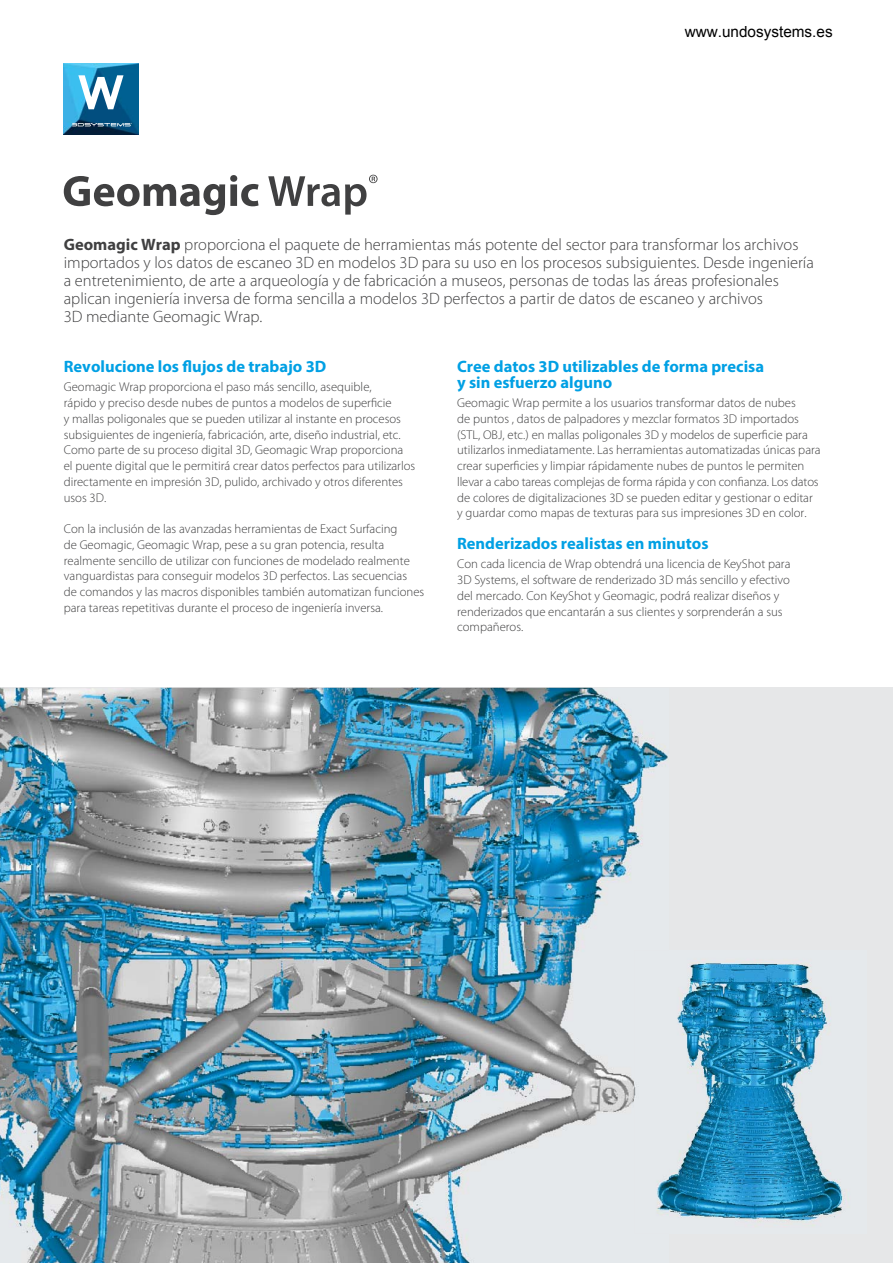
<style>
.page{position:relative;width:893px;height:1263px;background:#fff}
.page>*{position:absolute;margin:0;border:0;box-sizing:border-box;transform-origin:0 0}
.t1{font:300 16.5px/18px "Myriad Pro";color:#404041}
.t2{font:700 16.5px/15.8px "Myriad Pro";color:#00a0e4}
.t3{font:15.3px "Arial";color:#000}
.t4{font:300 12.75px/15.8px "Myriad Pro";color:#404041}
.s1{font-weight:700}
</style>
<div class="page">
<svg style="left:64px;top:175px;width:195px;height:40px"></svg>
<svg style="left:268px;top:175px;width:110px;height:40px"></svg>
<img style="left:64px;top:63px;width:75px;height:72px">
<svg style="left:78px;top:75px;width:45px;height:34px"></svg>
<svg style="left:72px;top:123px;width:60px;height:3px"></svg>
<div style="left:0;top:688px;width:893px;height:575px;background:#e6e7e8"></div>
<img style="left:0;top:688px;width:668px;height:575px">
<img style="left:634px;top:950px;width:209px;height:284px">
<p class="t3" style="left:685px;top:21px;width:150px">www.undosystems.es</p>
<p class="t1" style="left:64px;top:237px;width:752px"><span class="s1">Geomagic Wrap</span> proporciona el paquete de herramientas más potente del sector para transformar los archivos importados y los datos de escaneo 3D en modelos 3D para su uso en los procesos subsiguientes. Desde ingeniería a entretenimiento, de arte a arqueología y de fabricación a museos, personas de todas las áreas profesionales aplican ingeniería inversa de forma sencilla a modelos 3D perfectos a partir de datos de escaneo y archivos<br>3D mediante Geomagic Wrap.</p>
<p class="t2" style="left:64px;top:360px;width:264px">Revolucione los flujos de trabajo 3D</p>
<p class="t4" style="left:64px;top:380px;width:353px">Geomagic Wrap proporciona el paso más sencillo, asequible,<br>rápido y preciso desde nubes de puntos a modelos de superficie<br>y mallas poligonales que se pueden utilizar al instante en procesos subsiguientes de ingeniería, fabricación, arte, diseño industrial, etc.<br>Como parte de su proceso digital 3D, Geomagic Wrap proporciona el puente digital que le permitirá crear datos perfectos para utilizarlos directamente en impresión 3D, pulido, archivado y otros diferentes usos 3D.</p>
<p class="t4" style="left:64px;top:522px;width:362px">Con la inclusión de las avanzadas herramientas de Exact Surfacing<br>de Geomagic, Geomagic Wrap, pese a su gran potencia, resulta realmente sencillo de utilizar con funciones de modelado realmente vanguardistas para conseguir modelos 3D perfectos. Las secuencias<br>de comandos y las macros disponibles también automatizan funciones para tareas repetitivas durante el proceso de ingeniería inversa.</p>
<p class="t2" style="left:457px;top:360px;width:308px">Cree datos 3D utilizables de forma precisa y sin esfuerzo alguno</p>
<p class="t4" style="left:457px;top:396px;width:365px">Geomagic Wrap permite a los usuarios transformar datos de nubes<br>de puntos , datos de palpadores y mezclar formatos 3D importados (STL, OBJ, etc.) en mallas poligonales 3D y modelos de superficie para utilizarlos inmediatamente. Las herramientas automatizadas únicas para crear superficies y limpiar rápidamente nubes de puntos le permiten llevar a cabo tareas complejas de forma rápida y con confianza. Los datos de colores de digitalizaciones 3D se pueden editar y gestionar o editar y guardar como mapas de texturas para sus impresiones 3D en color.</p>
<p class="t2" style="left:457px;top:537px;width:253px">Renderizados realistas en minutos</p>
<p class="t4" style="left:457px;top:557px;width:335px">Con cada licencia de Wrap obtendrá una licencia de KeyShot para 3D Systems, el software de renderizado 3D más sencillo y efectivo del mercado. Con KeyShot y Geomagic, podrá realizar diseños y renderizados que encantarán a sus clientes y sorprenderán a sus compañeros.</p>
</div>
